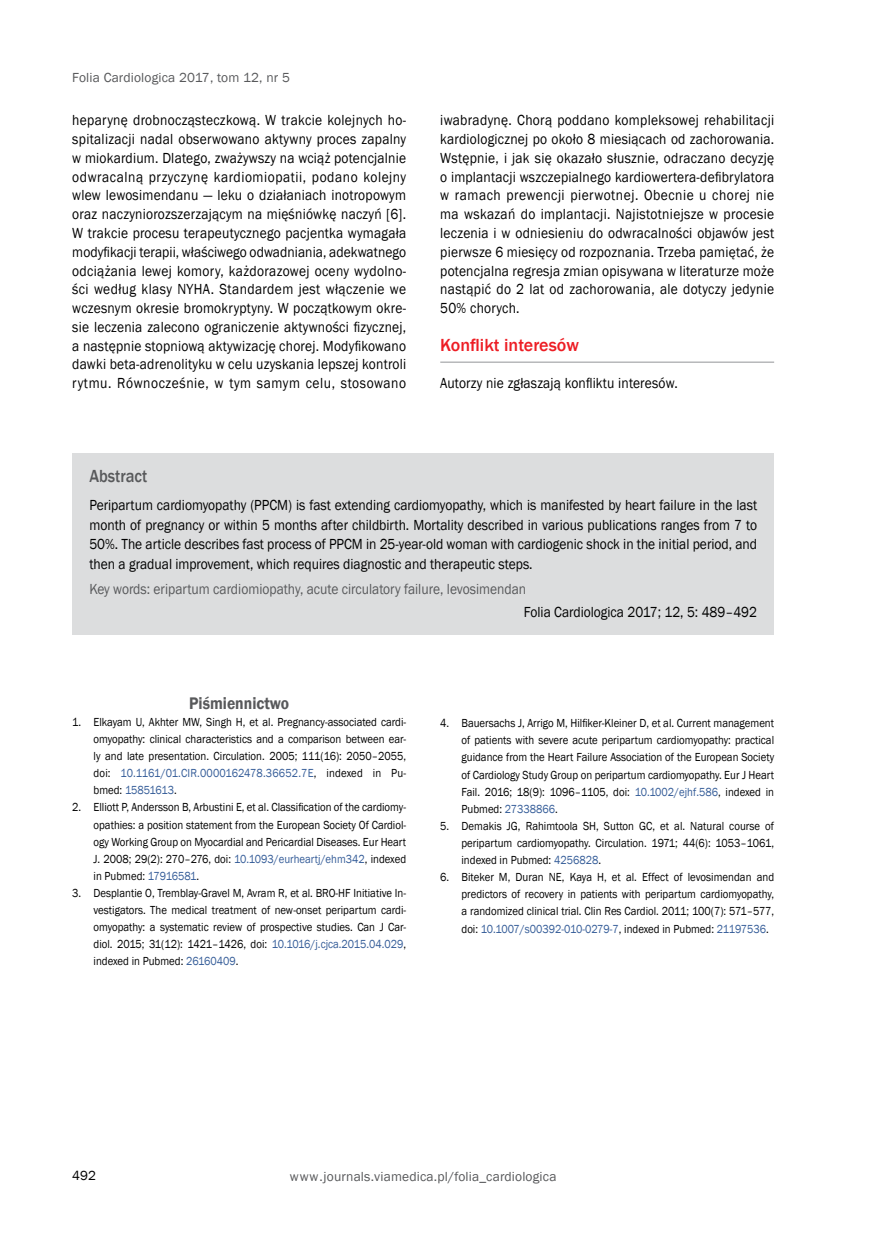
<style>
.page{position:relative;width:872px;height:1234px;background:#fff}
.page>*{position:absolute;margin:0;border:0;box-sizing:border-box;transform-origin:0 0}
.t1{font:500 18px "Franklin Gothic";color:#ed1d24}
.t2{font:500 18px "Franklin Gothic";color:#58595b;scale:.9 1}
.t3{font:600 17.25px "Franklin Gothic";color:#58595b;scale:.9 1}
.t4{font:15px/18.8px "Franklin Gothic";letter-spacing:.01em;color:#000;text-align:justify;scale:.9 1}
.t5{font:15px "Franklin Gothic";color:#58595b;scale:.9 1}
.t6{font:13.5px "Franklin Gothic";letter-spacing:.01em;color:#58595b}
.t7{font:13.5px "Franklin Gothic";color:#000}
.t8{font:12px/17.1px "Franklin Gothic";color:#000;text-align:justify;scale:.9 1}
.s1{color:#345c98}
</style>
<div class="page">
<hr style="left:440px;top:362px;width:334px;height:1px;background:#939598">
<div style="left:72px;top:452px;width:702px;height:182px;background:#dcddde"></div>
<p class="t6" style="left:72px;top:69px;width:219px">Folia Cardiologica 2017, tom 12, nr 5</p>
<p class="t4" style="left:72px;top:111px;width:372px">heparynę drobnocząsteczkową. W trakcie kolejnych ho&shy;spitalizacji nadal obserwowano aktywny proces zapalny w miokardium. Dlatego, zważywszy na wciąż potencjalnie odwracalną przyczynę kardiomiopatii, podano kolejny wlew lewosimendanu — leku o działaniach inotropowym oraz naczyniorozszerzającym na mięśniówkę naczyń [6].<br>W trakcie procesu terapeutycznego pacjentka wymagała modyfikacji terapii, właściwego odwadniania, adekwatnego odciążania lewej komory, każdorazowej oceny wydolno&shy;ści według klasy NYHA. Standardem jest włączenie we wczesnym okresie bromokryptyny. W początkowym okre&shy;sie leczenia zalecono ograniczenie aktywności fizycznej, a następnie stopniową aktywizację chorej. Modyfikowano dawki beta-adrenolityku w celu uzyskania lepszej kontroli rytmu. Równocześnie, w tym samym celu, stosowano</p>
<p class="t4" style="left:440px;top:111px;width:372px">iwabradynę. Chorą poddano kompleksowej rehabilitacji kardiologicznej po około 8 miesiącach od zachorowania.<br>Wstępnie, i jak się okazało słusznie, odraczano decyzję o implantacji wszczepialnego kardiowertera-defibrylatora w ramach prewencji pierwotnej. Obecnie u chorej nie ma wskazań do implantacji. Najistotniejsze w procesie leczenia i w odniesieniu do odwracalności objawów jest pierwsze 6 miesięcy od rozpoznania. Trzeba pamiętać, że potencjalna regresja zmian opisywana w literaturze może nastąpić do 2 lat od zachorowania, ale dotyczy jedynie 50% chorych.</p>
<p class="t1" style="left:440px;top:333px;width:140px">Konflikt interesów</p>
<p class="t4" style="left:440px;top:374px;width:265px">Autorzy nie zgłaszają konfliktu interesów.</p>
<p class="t2" style="left:89px;top:465px;width:66px">Abstract</p>
<p class="t4" style="left:89px;top:496px;width:743px;line-height:19.5px">Peripartum cardiomyopathy (PPCM) is fast extending cardiomyopathy, which is manifested by heart failure in the last month of pregnancy or within 5 months after childbirth. Mortality described in various publications ranges from 7 to 50%. The article describes fast process of PPCM in 25-year-old woman with cardiogenic shock in the initial period, and then a gradual improvement, which requires diagnostic and therapeutic steps.</p>
<p class="t5" style="left:89px;top:579px;width:487px">Key words: eripartum cardiomiopathy, acute circulatory failure, levosimendan</p>
<p class="t4" style="left:524px;top:603px;width:261px">Folia Cardiologica 2017; 12, 5: 489–492</p>
<p class="t3" style="left:189px;top:692px;width:113px">Piśmiennictwo</p>
<p class="t8" style="left:94px;top:713px;width:349px;text-indent:-21px">1. Elkayam U, Akhter MW, Singh H, et al. Pregnancy-associated cardi&shy;omyopathy: clinical characteristics and a comparison between ear&shy;ly and late presentation. Circulation. 2005; 111(16): 2050–2055, doi: <span class="s1">10.1161/01.CIR.0000162478.36652.7E</span>, indexed in Pu&shy;bmed: <span class="s1">15851613</span>.</p>
<p class="t8" style="left:94px;top:799px;width:349px;text-indent:-21px">2. Elliott P, Andersson B, Arbustini E, et al. Classification of the cardiomy&shy;opathies: a position statement from the European Society Of Cardiol&shy;ogy Working Group on Myocardial and Pericardial Diseases. Eur Heart J. 2008; 29(2): 270–276, doi: <span class="s1">10.1093/eurheartj/ehm342</span>, indexed in Pubmed: <span class="s1">17916581</span>.</p>
<p class="t8" style="left:94px;top:884px;width:349px;text-indent:-21px">3. Desplantie O, Tremblay-Gravel M, Avram R, et al. BRO-HF Initiative In&shy;vestigators. The medical treatment of new-onset peripartum cardi&shy;omyopathy: a systematic review of prospective studies. Can J Car&shy;diol. 2015; 31(12): 1421–1426, doi: <span class="s1">10.1016/j.cjca.2015.04.029</span>, indexed in Pubmed: <span class="s1">26160409</span>.</p>
<p class="t8" style="left:461px;top:714px;width:349px;text-indent:-21px">4. Bauersachs J, Arrigo M, Hilfiker-Kleiner D, et al. Current management of patients with severe acute peripartum cardiomyopathy: practical guidance from the Heart Failure Association of the European Society of Cardiology Study Group on peripartum cardiomyopathy. Eur J Heart Fail. 2016; 18(9): 1096–1105, doi: <span class="s1">10.1002/ejhf.586</span>, indexed in Pubmed: <span class="s1">27338866</span>.</p>
<p class="t8" style="left:461px;top:817px;width:349px;text-indent:-21px">5. Demakis JG, Rahimtoola SH, Sutton GC, et al. Natural course of peripartum cardiomyopathy. Circulation. 1971; 44(6): 1053–1061, indexed in Pubmed: <span class="s1">4256828</span>.</p>
<p class="t8" style="left:461px;top:868px;width:349px;text-indent:-21px">6. Biteker M, Duran NE, Kaya H, et al. Effect of levosimendan and predictors of recovery in patients with peripartum cardiomyopathy, a randomized clinical trial. Clin Res Cardiol. 2011; 100(7): 571–577, doi: <span class="s1">10.1007/s00392-010-0279-7</span>, indexed in Pubmed: <span class="s1">21197536</span>.</p>
<p class="t7" style="left:72px;top:1166px;width:25px">492</p>
<p class="t6" style="left:290px;top:1168px;width:268px">www.journals.viamedica.pl/folia_cardiologica</p>
</div>
